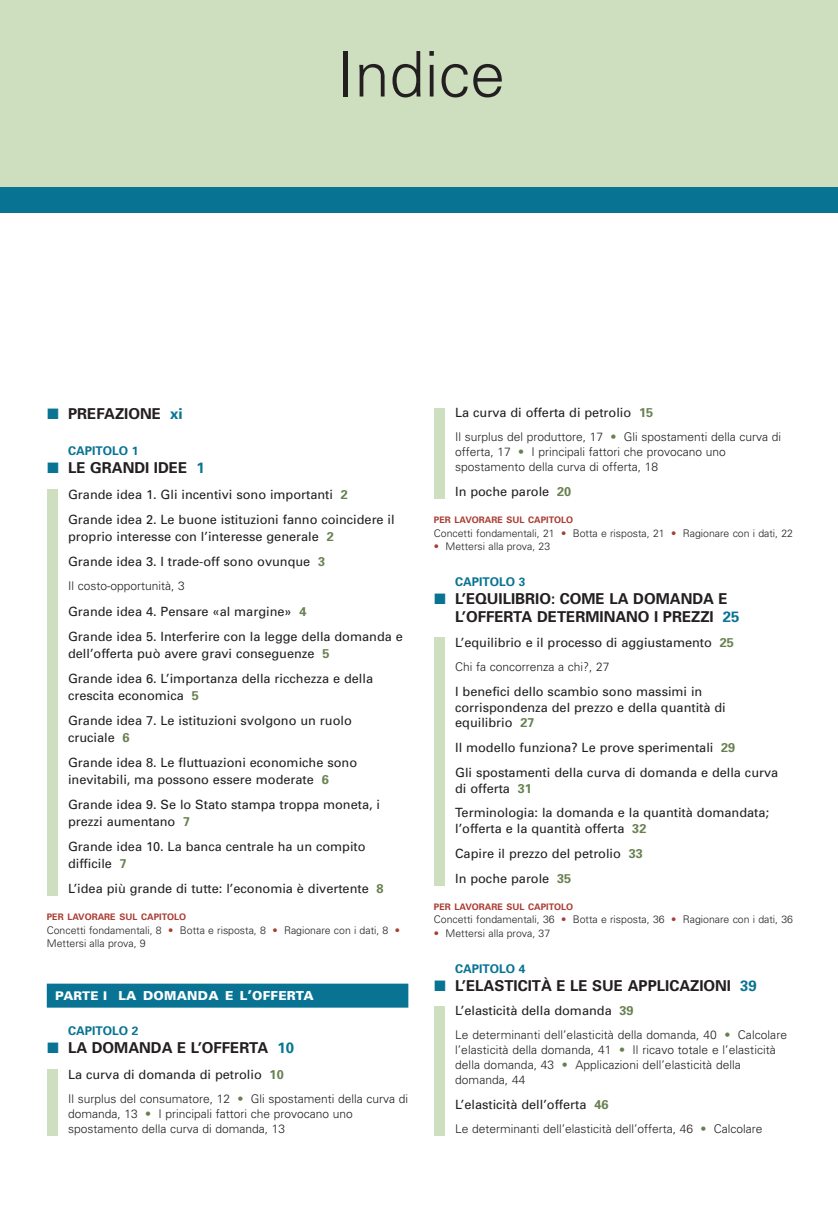
<style>
.page{position:relative;width:838px;height:1212px;background:#fff}
.page>*{position:absolute;margin:0;border:0;box-sizing:border-box;transform-origin:0 0}
.t1{font:300 63px "Univers";color:#231f20}
.t2{font:700 15px/18px "Univers";color:#231f20}
.t3{font:12.75px/25.5px "Univers";color:#231f20}
.t4{font:900 12.3px "Univers";letter-spacing:.02em;color:#fff}
.t5{font:300 12px/15px "Univers";color:#231f20}
.t6{font:700 12px "Univers";color:#087393}
.t7{font:300 10.5px/13.5px "Univers";color:#231f20}
.t8{font:700 9px "Univers";color:#aa3d33}
.s1{color:#087393}
.s2{font-weight:700;color:#688050}
.s3{color:#aa3d33}
.s4{font-size:12px}
.s5{font-size:13.5px}
.s6{color:#688050}
</style>
<div class="page">
<div style="left:0;top:0;width:838px;height:187px;background:#cddfbe"></div>
<div style="left:0;top:187px;width:838px;height:26px;background:#087393"></div>
<div style="left:47px;top:983px;width:361px;height:24px;background:#087393"></div>
<div style="left:47px;top:489px;width:11px;height:407px;background:#cddfbe"></div>
<div style="left:47px;top:1069px;width:11px;height:66px;background:#cddfbe"></div>
<div style="left:434px;top:408px;width:10px;height:91px;background:#cddfbe"></div>
<div style="left:434px;top:637px;width:10px;height:248px;background:#cddfbe"></div>
<div style="left:434px;top:1006px;width:10px;height:129px;background:#cddfbe"></div>
<h1 class="t1" style="left:337px;top:51px;width:170px">Indice</h1>
<p class="t2" style="left:68px;top:406px;width:116px">PREFAZIONE <span class="s1">xi</span></p>
<p class="t6" style="left:68px;top:447px;width:72px">CAPITOLO 1</p>
<p class="t2" style="left:68px;top:460px;width:138px">LE GRANDI IDEE <span class="s1">1</span></p>
<p class="t3" style="left:68px;top:483px;width:328px">Grande idea 1. Gli incentivi sono importanti <span class="s2">2<br></span>Grande idea 2. Le buone istituzioni fanno coincidere il</p>
<p class="t3" style="left:68px;top:525px;width:267px">proprio interesse con l’interesse generale <span class="s2">2<br></span>Grande idea 3. I trade-off sono ovunque <span class="s2">3</span></p>
<p class="t5" style="left:68px;top:580px;width:118px">Il costo-opportunità, 3</p>
<p class="t3" style="left:68px;top:600px;width:336px">Grande idea 4. Pensare «al margine» <span class="s2">4<br></span>Grande idea 5. Interferire con la legge della domanda e</p>
<p class="t3" style="left:68px;top:642px;width:306px">dell’offerta può avere gravi conseguenze <span class="s2">5<br></span>Grande idea 6. L’importanza della ricchezza e della</p>
<p class="t3" style="left:68px;top:684px;width:285px">crescita economica <span class="s2">5<br></span>Grande idea 7. Le istituzioni svolgono un ruolo</p>
<p class="t3" style="left:68px;top:726px;width:290px">cruciale <span class="s2">6<br></span>Grande idea 8. Le fluttuazioni economiche sono</p>
<p class="t3" style="left:68px;top:768px;width:314px">inevitabili, ma possono essere moderate <span class="s2">6<br></span>Grande idea 9. Se lo Stato stampa troppa moneta, i</p>
<p class="t3" style="left:68px;top:810px;width:299px">prezzi aumentano <span class="s2">7<br></span>Grande idea 10. La banca centrale ha un compito</p>
<p class="t3" style="left:68px;top:852px;width:317px">difficile <span class="s2">7<br></span>L’idea più grande di tutte: l’economia è divertente <span class="s2">8</span></p>
<p class="t8" style="left:47px;top:914px;width:141px">PER LAVORARE SUL CAPITOLO</p>
<p class="t7" style="left:47px;top:924px;width:355px">Concetti fondamentali, 8 <span class="s3">•</span> Botta e risposta, 8 <span class="s3">•</span> Ragionare con i dati, 8 <span class="s3">•<br></span>Mettersi alla prova, 9</p>
<p class="t4" style="left:55px;top:991px;width:260px"><span class="s4">PARTE I</span> LA DOMANDA E L<span class="s5">’</span>OFFERTA</p>
<p class="t6" style="left:68px;top:1027px;width:72px">CAPITOLO 2</p>
<p class="t2" style="left:68px;top:1040px;width:227px">LA DOMANDA E L’OFFERTA <span class="s1">10</span></p>
<p class="t3" style="left:68px;top:1063px;width:217px">La curva di domanda di petrolio <span class="s2">10</span></p>
<p class="t5" style="left:68px;top:1092px;width:342px">Il surplus del consumatore, 12 <span class="s6">•</span> Gli spostamenti della curva di domanda, 13 <span class="s6">•</span> I principali fattori che provocano uno spostamento della curva di domanda, 13</p>
<p class="t3" style="left:455px;top:401px;width:199px">La curva di offerta di petrolio <span class="s2">15</span></p>
<p class="t5" style="left:455px;top:431px;width:328px">Il surplus del produttore, 17 <span class="s6">•</span> Gli spostamenti della curva di offerta, 17 <span class="s6">•</span> I principali fattori che provocano uno spostamento della curva di offerta, 18</p>
<p class="t3" style="left:455px;top:480px;width:118px">In poche parole <span class="s2">20</span></p>
<p class="t8" style="left:434px;top:517px;width:141px">PER LAVORARE SUL CAPITOLO</p>
<p class="t7" style="left:434px;top:527px;width:361px">Concetti fondamentali, 21 <span class="s3">•</span> Botta e risposta, 21 <span class="s3">•</span> Ragionare con i dati, 22</p>
<p class="t7" style="left:434px;top:541px;width:118px"><span class="s3">•</span> Mettersi alla prova, 23</p>
<p class="t6" style="left:455px;top:577px;width:72px">CAPITOLO 3</p>
<p class="t2" style="left:455px;top:591px;width:286px">L’EQUILIBRIO: COME LA DOMANDA E<br>L’OFFERTA DETERMINANO I PREZZI <span class="s1">25</span></p>
<p class="t3" style="left:455px;top:631px;width:280px">L’equilibrio e il processo di aggiustamento <span class="s2">25</span></p>
<p class="t5" style="left:455px;top:660px;width:156px">Chi fa concorrenza a chi?, 27</p>
<p class="t3" style="left:455px;top:684px;width:272px;line-height:15.8px">I benefici dello scambio sono massimi in corrispondenza del prezzo e della quantità di equilibrio <span class="s2">27</span></p>
<p class="t3" style="left:455px;top:736px;width:325px;line-height:24.8px">Il modello funziona? Le prove sperimentali <span class="s2">29<br></span>Gli spostamenti della curva di domanda e della curva</p>
<p class="t3" style="left:455px;top:777px;width:315px;line-height:24.8px">di offerta <span class="s2">31<br></span>Terminologia: la domanda e la quantità domandata;</p>
<p class="t3" style="left:455px;top:817px;width:193px;line-height:24.8px">l’offerta e la quantità offerta <span class="s2">32<br></span>Capire il prezzo del petrolio <span class="s2">33<br></span>In poche parole <span class="s2">35</span></p>
<p class="t8" style="left:434px;top:903px;width:141px">PER LAVORARE SUL CAPITOLO</p>
<p class="t7" style="left:434px;top:913px;width:361px">Concetti fondamentali, 36 <span class="s3">•</span> Botta e risposta, 36 <span class="s3">•</span> Ragionare con i dati, 36</p>
<p class="t7" style="left:434px;top:927px;width:118px"><span class="s3">•</span> Mettersi alla prova, 37</p>
<p class="t6" style="left:455px;top:964px;width:72px">CAPITOLO 4</p>
<p class="t2" style="left:455px;top:977px;width:303px">L’ELASTICITÀ E LE SUE APPLICAZIONI <span class="s1">39</span></p>
<p class="t3" style="left:455px;top:999px;width:180px">L’elasticità della domanda <span class="s2">39</span></p>
<p class="t5" style="left:455px;top:1028px;width:333px">Le determinanti dell’elasticità della domanda, 40 <span class="s6">•</span> Calcolare l’elasticità della domanda, 41 <span class="s6">•</span> Il ricavo totale e l’elasticità della domanda, 43 <span class="s6">•</span> Applicazioni dell’elasticità della domanda, 44</p>
<p class="t3" style="left:455px;top:1093px;width:155px">L’elasticità dell’offerta <span class="s2">46</span></p>
<p class="t5" style="left:455px;top:1122px;width:309px">Le determinanti dell’elasticità dell’offerta, 46 <span class="s6">•</span> Calcolare</p>
</div>
